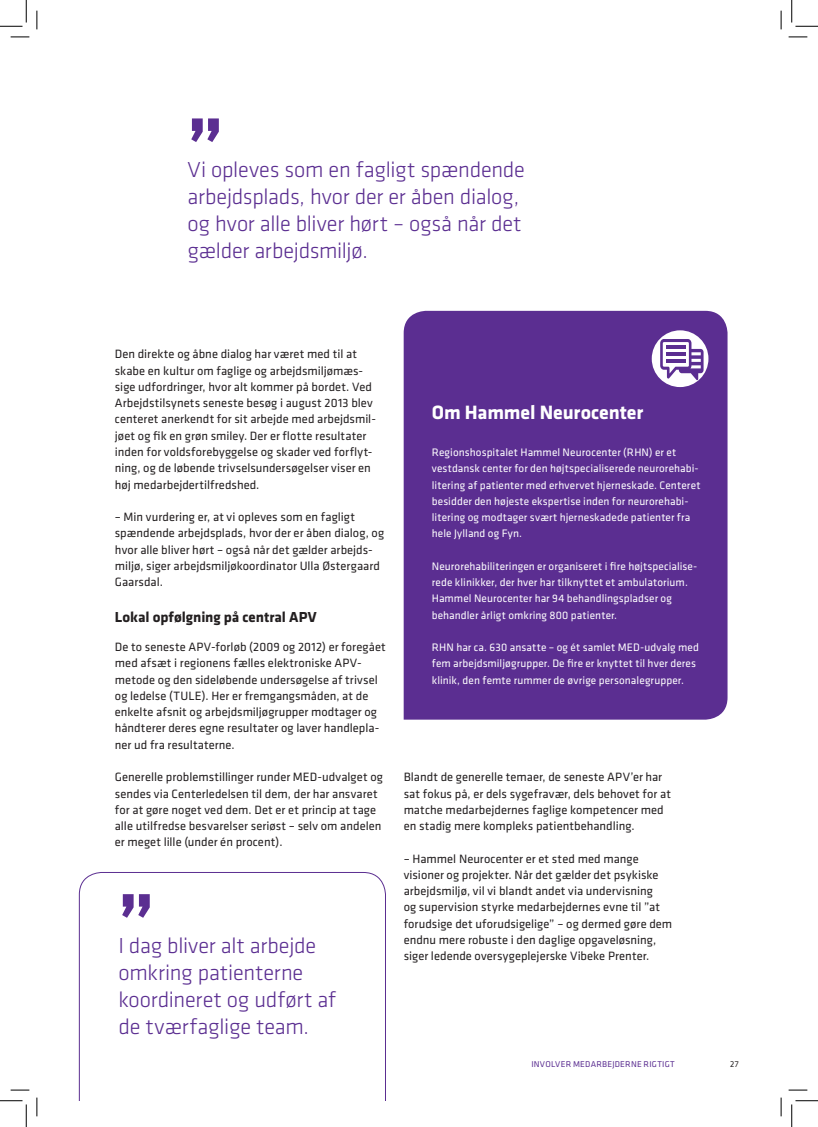
<style>
.page{position:relative;width:818px;height:1127px;background:#fff}
.page>*{position:absolute;margin:0;border:0;box-sizing:border-box;transform-origin:0 0}
.trompet-rubrik2{font:700 75px "Klavika";color:#5b2e91}
.trompet-rubrik2-2{font:300 22.5px/27px "Klavika";letter-spacing:-.01em;color:#5b2e91}
.Boksrubrik-3{font:700 20px "Klavika";letter-spacing:-.005em;color:#fff}
.mellemrubrik-3{font:700 15px "Klavika";letter-spacing:-.005em;color:#231f20}
.Brød{font:12.5px/16.2px "Klavika";color:#231f20}
.Boksbrød{font:11.25px/16.2px "Klavika";letter-spacing:.005em;color:#fff}
.t1{font:8.75px "Klavika";letter-spacing:.025em;color:#5b2e91}
.t2{font:8.75px "Klavika";color:#231f20}
</style>
<div class="page">
<div style="left:404px;top:311px;width:323px;height:408px;background:#5b2e91"></div>
<svg style="left:78px;top:872px;width:308px;height:228px"></svg>
<div style="left:652px;top:330px;width:56px;height:57px;background:#fff;border-radius:50%"></div>
<svg style="left:660px;top:339px;width:43px;height:41px"></svg>
<hr style="left:666px;top:346px;width:19px;height:3px;background:#5b2e91">
<hr style="left:666px;top:353px;width:19px;height:3px;background:#5b2e91">
<hr style="left:666px;top:359px;width:19px;height:4px;background:#5b2e91">
<svg style="left:11px;top:36px;width:18px;height:2px"></svg>
<svg style="left:788px;top:36px;width:19px;height:2px"></svg>
<svg style="left:11px;top:1089px;width:18px;height:1px"></svg>
<svg style="left:788px;top:1089px;width:19px;height:1px"></svg>
<svg style="left:36px;top:11px;width:2px;height:18px"></svg>
<svg style="left:36px;top:1097px;width:2px;height:18px"></svg>
<svg style="left:780px;top:11px;width:2px;height:18px"></svg>
<svg style="left:780px;top:1097px;width:2px;height:18px"></svg>
<svg style="left:0;top:0;width:27px;height:27px"></svg>
<svg style="left:0;top:1100px;width:27px;height:26px"></svg>
<svg style="left:791px;top:0;width:27px;height:27px"></svg>
<svg style="left:791px;top:1100px;width:27px;height:26px"></svg>
<p class="trompet-rubrik2" style="left:187px;top:91px;width:38px">”</p>
<p class="trompet-rubrik2-2" style="left:187px;top:156px;width:339px">Vi opleves som en fagligt spændende arbejdsplads, hvor der er åben dialog, og hvor alle bliver hørt – også når det gælder arbejdsmiljø.</p>
<p class="Brød" style="left:115px;top:345px;width:263px">Den direkte og åbne dialog har været med til at skabe en kultur om faglige og arbejdsmiljømæs&shy;sige udfordringer, hvor alt kommer på bordet. Ved Arbejdstilsynets seneste besøg i august 2013 blev centeret anerkendt for sit arbejde med arbejdsmil&shy;jøet og fik en grøn smiley. Der er flotte resultater inden for voldsforebyggelse og skader ved forflyt&shy;ning, og de løbende trivselsundersøgelser viser en høj medarbejdertilfredshed.</p>
<p class="Brød" style="left:115px;top:508px;width:271px">– Min vurdering er, at vi opleves som en fagligt spændende arbejdsplads, hvor der er åben dialog, og hvor alle bliver hørt – også når det gælder arbejds&shy;miljø, siger arbejdsmiljøkoordinator Ulla Østergaard Gaarsdal.</p>
<p class="mellemrubrik-3" style="left:115px;top:606px;width:203px">Lokal opfølgning på central APV</p>
<p class="Brød" style="left:115px;top:638px;width:273px">De to seneste APV-forløb (2009 og 2012) er foregået med afsæt i regionens fælles elektroniske APV&shy;metode og den sideløbende undersøgelse af trivsel og ledelse (TULE). Her er fremgangsmåden, at de enkelte afsnit og arbejdsmiljøgrupper modtager og håndterer deres egne resultater og laver handlepla&shy;ner ud fra resultaterne.</p>
<p class="Brød" style="left:115px;top:768px;width:270px">Generelle problemstillinger runder MED-udvalget og sendes via Centerledelsen til dem, der har ansvaret for at gøre noget ved dem. Det er et princip at tage alle utilfredse besvarelser seriøst – selv om andelen er meget lille (under én procent).</p>
<p class="trompet-rubrik2" style="left:118px;top:866px;width:38px">”</p>
<p class="trompet-rubrik2-2" style="left:118px;top:931px;width:219px">I dag bliver alt arbejde omkring patienterne koordineret og udført af de tværfaglige team.</p>
<p class="Boksrubrik-3" style="left:432px;top:397px;width:213px">Om Hammel Neurocenter</p>
<p class="Boksbrød" style="left:432px;top:443px;width:270px">Regionshospitalet Hammel Neurocenter (RHN) er et vestdansk center for den højtspecialiserede neurorehabi&shy;litering af patienter med erhvervet hjerneskade. Centeret besidder den højeste ekspertise inden for neurorehabi&shy;litering og modtager svært hjerneskadede patienter fra hele Jylland og Fyn.</p>
<p class="Boksbrød" style="left:432px;top:557px;width:267px">Neurorehabiliteringen er organiseret i fire højtspecialise&shy;rede klinikker, der hver har tilknyttet et ambulatorium.<br>Hammel Neurocenter har 94 behandlingspladser og behandler årligt omkring 800 patienter.</p>
<p class="Boksbrød" style="left:432px;top:638px;width:269px">RHN har ca. 630 ansatte – og ét samlet MED-udvalg med fem arbejdsmiljøgrupper. De fire er knyttet til hver deres klinik, den femte rummer de øvrige personalegrupper.</p>
<p class="Brød" style="left:404px;top:768px;width:269px">Blandt de generelle temaer, de seneste APV’er har sat fokus på, er dels sygefravær, dels behovet for at matche medarbejdernes faglige kompetencer med en stadig mere kompleks patientbehandling.</p>
<p class="Brød" style="left:404px;top:849px;width:270px">– Hammel Neurocenter er et sted med mange visioner og projekter. Når det gælder det psykiske arbejdsmiljø, vil vi blandt andet via undervisning<br>og supervision styrke medarbejdernes evne til ”at forudsige det uforudsigelige” – og dermed gøre dem endnu mere robuste i den daglige opgaveløsning, siger ledende oversygeplejerske Vibeke Prenter.</p>
<p class="t1" style="left:531px;top:1058px;width:145px">INVOLVER MEDARBEJDERNE RIGTIGT</p>
<p class="t2" style="left:730px;top:1058px;width:10px">27</p>
</div>
